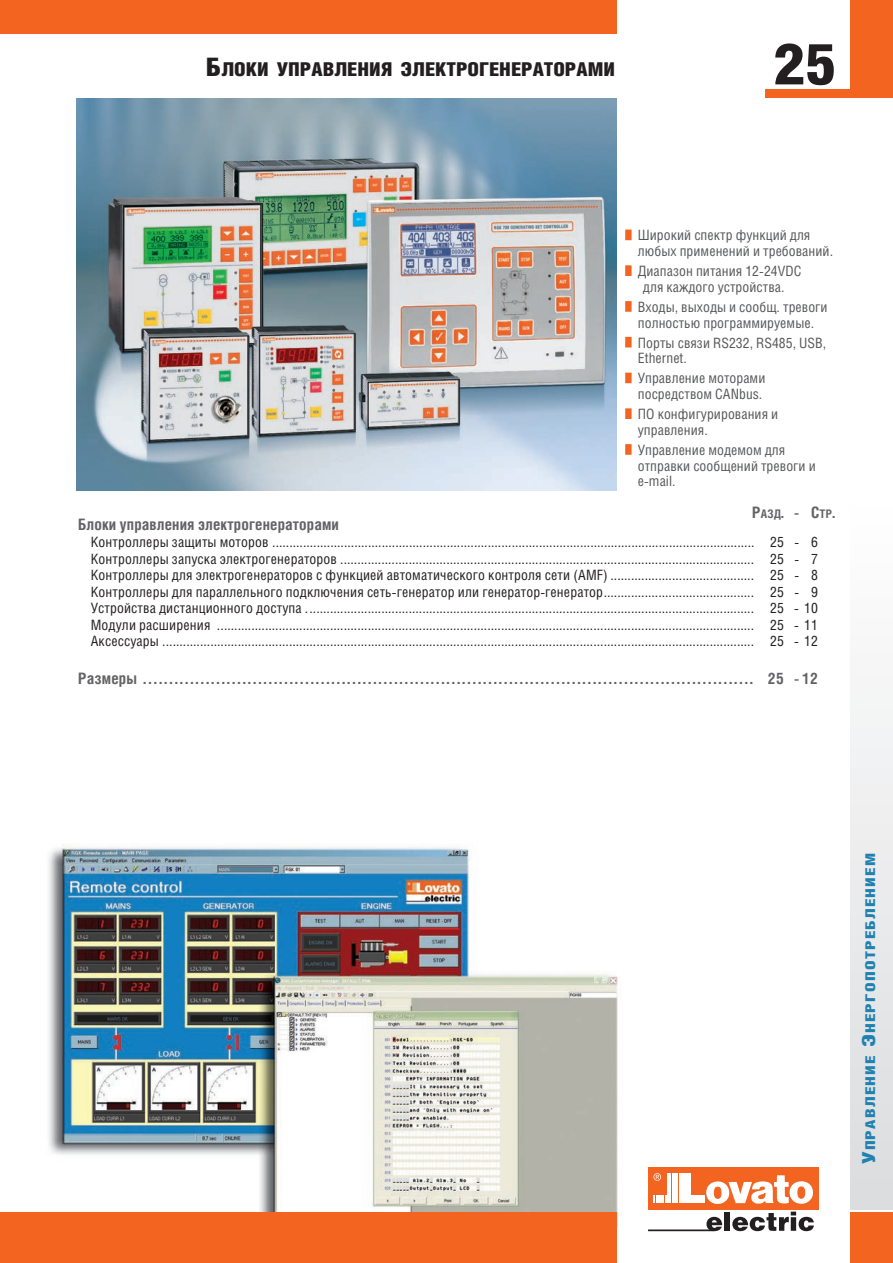
<style>
.page{position:relative;width:893px;height:1263px;background:#fff}
.page>*{position:absolute;margin:0;border:0;box-sizing:border-box;transform-origin:0 0}
.t1{font:900 57px "Helios Cond";color:#231f20;scale:1.1 1}
.t2{font:900 19.2px "Helios Cond";color:#231f20;scale:1.1 1}
.t3{font:700 condensed 15.75px "Helvetica";color:#636366}
.t4{font:700 15.75px "Helios Cond";letter-spacing:.01em;color:#636366}
.t5{font:14.25px/16.5px "Helios Cond";letter-spacing:.01em;color:#231f20;text-align:justify}
.t6{font:14.25px/15.8px "Helios Cond";letter-spacing:.005em;color:#57585a}
.t7{font:900 13.5px "Helios Cond";letter-spacing:.065em;color:#2082b0;scale:1.3 1}
.s1{font-size:25.5px}
.s2{font-size:11.85px}
.s3{font-family:"Helios Cond";font-stretch:normal}
.s4{font-size:18px}
</style>
<div class="page">
<img style="left:48px;top:844px;width:570px;height:382px">
<div style="left:850px;top:502px;width:43px;height:708px;background:linear-gradient(to bottom,#fefefe,#dbdcde)"></div>
<div style="left:0;top:0;width:617px;height:34px;background:#f36421"></div>
<div style="left:0;top:1212px;width:617px;height:51px;background:#f36421"></div>
<div style="left:850px;top:0;width:43px;height:98px;background:#f36421"></div>
<div style="left:850px;top:1212px;width:43px;height:51px;background:#f36421"></div>
<img style="left:77px;top:99px;width:540px;height:391px">
<div style="left:765px;top:89px;width:96px;height:9px;background:#f36421"></div>
<div style="left:648px;top:1167px;width:171px;height:42px;background:#f36421"></div>
<svg style="left:654px;top:1196px;width:12px;height:7px"></svg>
<hr style="left:667px;top:1173px;width:2px;height:30px;background:#fff">
<hr style="left:670px;top:1173px;width:1px;height:30px;background:#fff">
<hr style="left:672px;top:1173px;width:1px;height:30px;background:#fff">
<hr style="left:674px;top:1173px;width:2px;height:30px;background:#fff">
<hr style="left:677px;top:1173px;width:1px;height:30px;background:#fff">
<div style="left:679px;top:1173px;width:12px;height:30px;background:#fff"></div>
<div style="left:679px;top:1196px;width:26px;height:7px;background:#fff"></div>
<svg style="left:653px;top:1173px;width:8px;height:8px"></svg>
<svg style="left:706px;top:1175px;width:107px;height:29px"></svg>
<svg style="left:706px;top:1217px;width:16px;height:14px"></svg>
<div style="left:725px;top:1212px;width:5px;height:19px;background:#231f20"></div>
<svg style="left:732px;top:1211px;width:82px;height:20px"></svg>
<hr style="left:648px;top:1229px;width:66px;height:2px;background:#231f20">
<div style="left:625px;top:265px;width:7px;height:11px;background:#f36421"></div>
<div style="left:625px;top:301px;width:7px;height:11px;background:#f36421"></div>
<div style="left:625px;top:337px;width:7px;height:10px;background:#f36421"></div>
<div style="left:625px;top:373px;width:7px;height:10px;background:#f36421"></div>
<div style="left:625px;top:408px;width:7px;height:11px;background:#f36421"></div>
<div style="left:625px;top:444px;width:7px;height:11px;background:#f36421"></div>
<div style="left:625px;top:230px;width:7px;height:10px;background:#f36421"></div>
<h2 class="t2" style="left:206px;top:62px;width:373px"><span class="s1">Б</span>ЛОКИ УПРАВЛЕНИЯ ЭЛЕКТРОГЕНЕРАТОРАМИ</h2>
<h1 class="t1" style="left:773px;top:43px;width:59px">25</h1>
<p class="t6" style="left:638px;top:229px;width:197px">Широкий спектр функций для любых применений и требований.</p>
<p class="t6" style="left:643px;top:264px;width:160px;text-indent:-5px">Диапазон питания 12-24VDC для каждого устройства.</p>
<p class="t6" style="left:638px;top:300px;width:191px">Входы, выходы и сообщ. тревоги полностью программируемые.</p>
<p class="t6" style="left:638px;top:336px;width:190px">Порты связи RS232, RS485, USB,<br>Ethernet.</p>
<p class="t6" style="left:638px;top:372px;width:129px">Управление моторами посредством CANbus.</p>
<p class="t6" style="left:638px;top:407px;width:142px">ПО конфигурирования и управления.</p>
<p class="t6" style="left:638px;top:443px;width:179px">Управление модемом для отправки сообщений тревоги и e-mail.</p>
<p class="t4" style="left:752px;top:507px;width:84px">Р<span class="s2">АЗД</span>. - С<span class="s2">ТР</span>.</p>
<p class="t4" style="left:78px;top:518px;width:262px">Блоки управления электрогенераторами</p>
<p class="t5" style="left:91px;top:535px;width:729px">Контроллеры защиты моторов ............................................................................................................................................. 25 - 6<br>Контроллеры запуска электрогенераторов ......................................................................................................................... 25 - 7<br>Контроллеры для электрогенераторов с функцией автоматического контроля сети (AMF) .......................................... 25 - 8<br>Контроллеры для параллельного подключения сеть-генератор или генератор-генератор............................................ 25 - 9<br>Устройства дистанционного доступа ................................................................................................................................... 25 - 10<br>Модули расширения ............................................................................................................................................................. 25 - 11<br>Аксессуары ............................................................................................................................................................................. 25 - 12</p>
<p class="t3" style="left:78px;top:669px;width:741px"><span class="s3">Размеры</span> ..................................................................................................................... <span class="s3">25 - 12</span></p>
<p class="t7" style="left:865px;top:1164px;width:241px;rotate:-90deg"><span class="s4">У</span>ПРАВЛЕНИЕ <span class="s4">Э</span>НЕРГОПОТРЕБЛЕНИЕМ</p>
</div>
